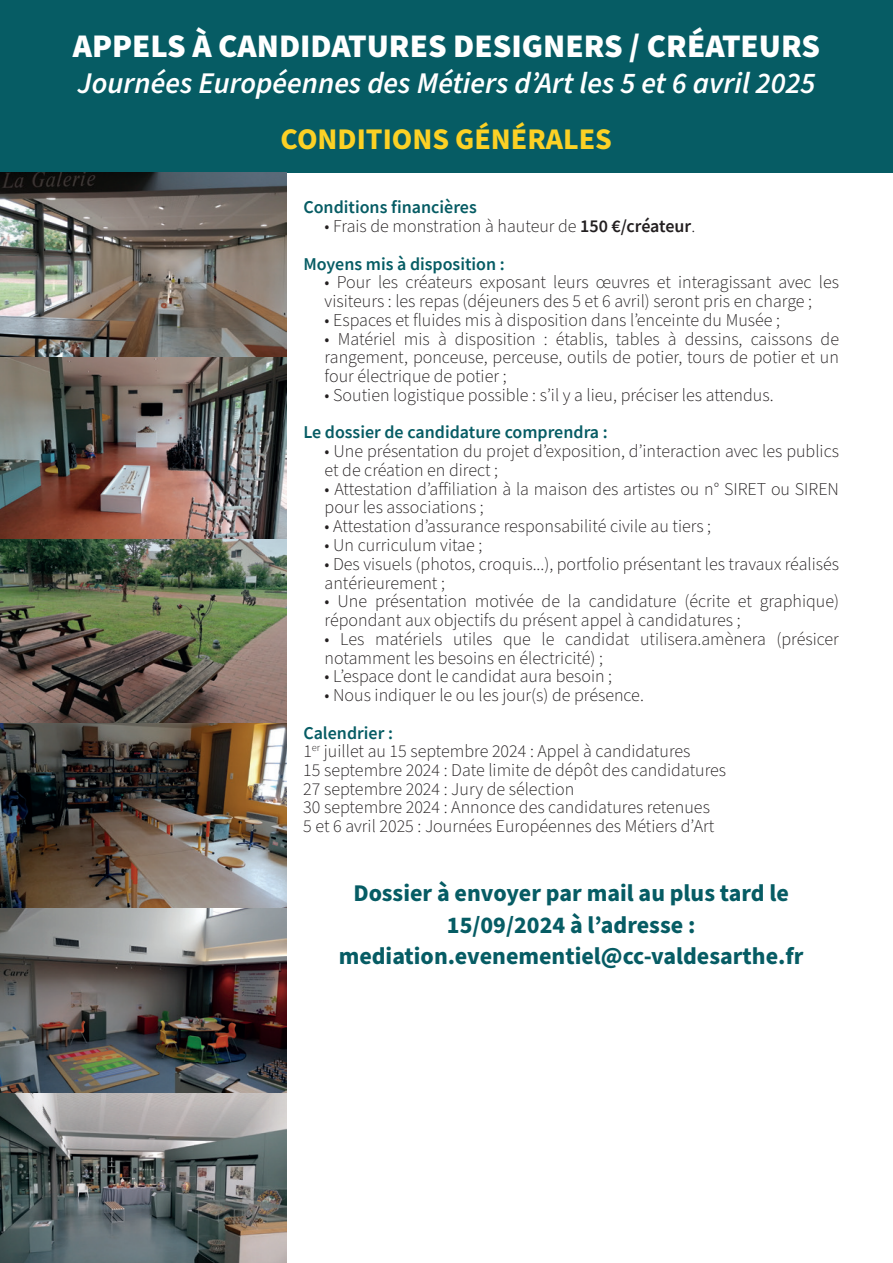
<style>
.page{position:relative;width:893px;height:1263px;background:#fff}
.page>*{position:absolute;margin:0;border:0;box-sizing:border-box;transform-origin:0 0}
.t1{font:900 33px "Source Sans Pro";color:#fff}
.t2{font:italic 600 30px "Source Sans Pro";color:#fff}
.t3{font:700 30px "Source Sans Pro";color:#fcd125}
.t4{font:700 24px/31.5px "Source Sans Pro";color:#065c64;text-align:center}
.t5{font:300 18px/18.8px "Source Sans Pro";color:#231f20}
.t6{font:600 18px "Source Sans Pro";color:#065c64}
.s1{font-weight:600}
.s2{font-weight:600;color:#065c64}
</style>
<div class="page">
<div style="left:0;top:0;width:893px;height:172px;background:#065c64"></div>
<img style="left:0;top:172px;width:286px;height:367px">
<img style="left:0;top:539px;width:286px;height:724px">
<h1 class="t1" style="left:73px;top:23px;width:749px">APPELS À CANDIDATURES DESIGNERS / CRÉATEURS</h1>
<h2 class="t2" style="left:78px;top:63px;width:739px">Journées Européennes des Métiers d’Art les 5 et 6 avril 2025</h2>
<h2 class="t3" style="left:281px;top:118px;width:333px">CONDITIONS GÉNÉRALES</h2>
<p class="t6" style="left:303px;top:196px;width:175px">Conditions financières</p>
<p class="t5" style="left:303px;top:208px;width:393px;line-height:37.5px;text-indent:21px">• Frais de monstration à hauteur de <span class="s1">150 €/créateur</span>.<br><span class="s2">Moyens mis à disposition :</span></p>
<p class="t5" style="left:325px;top:274px;width:516px">• Pour les créateurs exposant leurs œuvres et interagissant avec les visiteurs : les repas (déjeuners des 5 et 6 avril) seront pris en charge ;</p>
<p class="t5" style="left:325px;top:311px;width:457px">• Espaces et fluides mis à disposition dans l’enceinte du Musée ;</p>
<p class="t5" style="left:325px;top:330px;width:516px;text-align:justify">• Matériel mis à disposition : établis, tables à dessins, caissons de rangement, ponceuse, perceuse, outils de potier, tours de potier et un four électrique de potier ;</p>
<p class="t5" style="left:325px;top:386px;width:451px">• Soutien logistique possible : s’il y a lieu, préciser les attendus.</p>
<p class="t6" style="left:303px;top:421px;width:306px">Le dossier de candidature comprendra :</p>
<p class="t5" style="left:325px;top:442px;width:516px">• Une présentation du projet d’exposition, d’interaction avec les publics et de création en direct ;</p>
<p class="t5" style="left:325px;top:480px;width:516px">• Attestation d’affiliation à la maison des artistes ou n° SIRET ou SIREN pour les associations ;</p>
<p class="t5" style="left:325px;top:517px;width:388px">• Attestation d’assurance responsabilité civile au tiers ;</p>
<p class="t5" style="left:325px;top:536px;width:159px">• Un curriculum vitae ;</p>
<p class="t5" style="left:325px;top:555px;width:516px">• Des visuels (photos, croquis...), portfolio présentant les travaux réalisés antérieurement ;</p>
<p class="t5" style="left:325px;top:592px;width:516px">• Une présentation motivée de la candidature (écrite et graphique) répondant aux objectifs du présent appel à candidatures ;</p>
<p class="t5" style="left:325px;top:630px;width:516px">• Les matériels utiles que le candidat utilisera.amènera (présicer notamment les besoins en électricité) ;</p>
<p class="t5" style="left:325px;top:667px;width:289px">• L’espace dont le candidat aura besoin ;</p>
<p class="t5" style="left:325px;top:686px;width:321px">• Nous indiquer le ou les jour(s) de présence.</p>
<p class="t5" style="left:303px;top:724px;width:424px"><span class="s2">Calendrier :<br></span>1<sup>er</sup> juillet au 15 septembre 2024 : Appel à candidatures<br>15 septembre 2024 : Date limite de dépôt des candidatures 27 septembre 2024 : Jury de sélection<br>30 septembre 2024 : Annonce des candidatures retenues<br>5 et 6 avril 2025 : Journées Européennes des Métiers d’Art</p>
<h3 class="t4" style="left:339px;top:878px;width:466px">Dossier à envoyer par mail au plus tard le<br>15/09/2024 à l’adresse : mediation.evenementiel@cc-valdesarthe.fr</h3>
</div>
